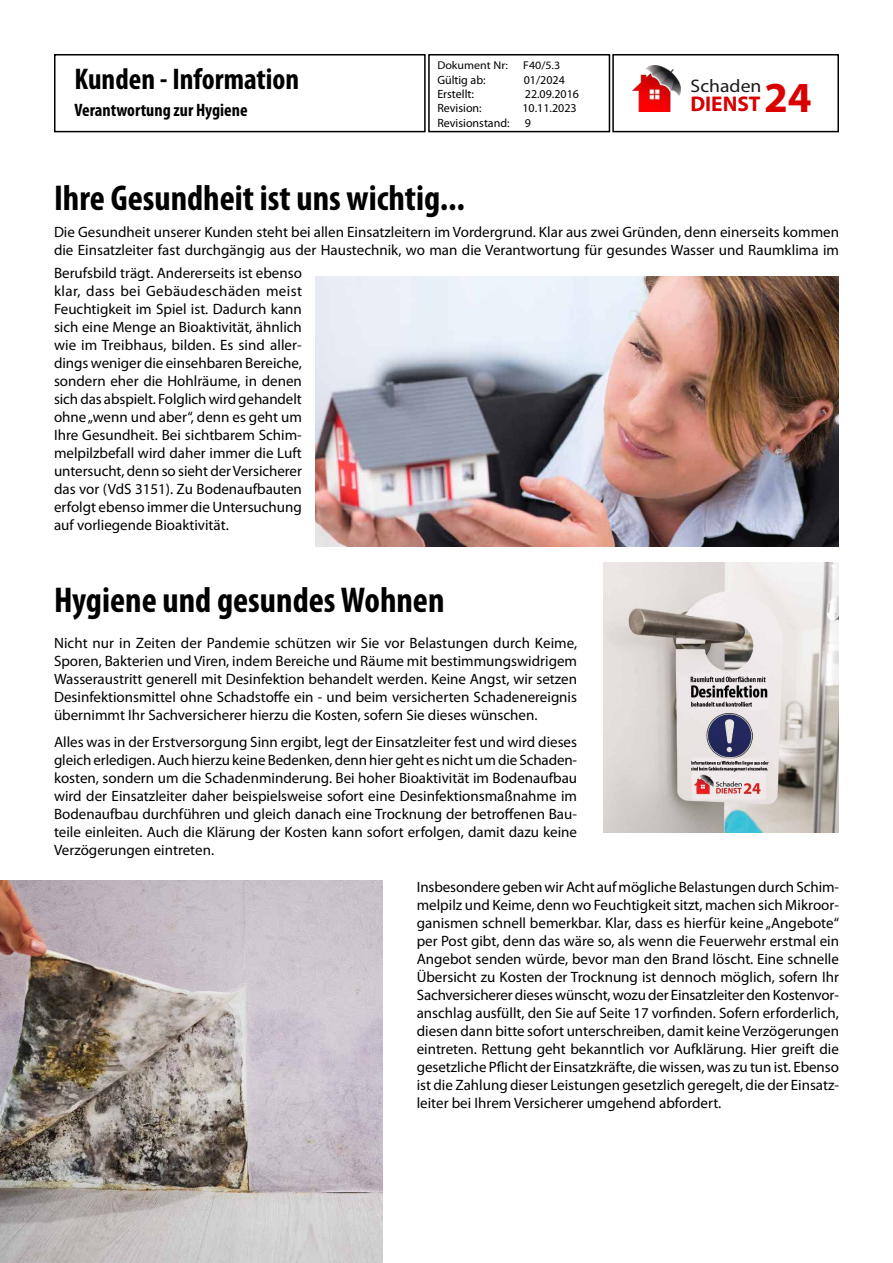
<style>
.page{position:relative;width:893px;height:1263px;background:#fff}
.page>*{position:absolute;margin:0;border:0;box-sizing:border-box;transform-origin:0 0}
.t1{font:700 condensed 36px "Myriad Pro";color:#000}
.t2{font:700 condensed 30px "Myriad Pro";color:#000}
.t3{font:700 21.3px "Myriad Pro";color:#d80000}
.t4{font:18.15px "Myriad Pro";color:#1a1a1a;scale:1.08 1}
.t5{font:700 condensed 18px "Myriad Pro";color:#000}
.t6{font:15px/18px "Myriad Pro";color:#000;text-align:justify}
.t7{font:12px "Myriad Pro";color:#000}
.t8{font:11.25px "Myriad Pro";color:#030303;scale:1.06 1}
.s1{font-size:42.9px}
</style>
<div class="page">
<img style="left:0;top:881px;width:383px;height:382px">
<div style="left:54px;top:54px;width:372px;height:78px;border:2px solid #000"></div>
<div style="left:428px;top:54px;width:182px;height:78px;border:2px solid #000"></div>
<div style="left:612px;top:54px;width:227px;height:78px;border:2px solid #000"></div>
<img style="left:632px;top:66px;width:49px;height:46px">
<img style="left:315px;top:276px;width:524px;height:270px">
<img style="left:604px;top:563px;width:235px;height:269px">
<h2 class="t2" style="left:74px;top:61px;width:226px">Kunden - Information</h2>
<p class="t5" style="left:74px;top:99px;width:175px">Verantwortung zur Hygiene</p>
<p class="t8" style="left:437px;top:58px;width:68px">Dokument Nr:</p>
<p class="t8" style="left:523px;top:58px;width:36px">F40/5.3</p>
<p class="t7" style="left:437px;top:72px;width:50px">Gültig ab:</p>
<p class="t7" style="left:524px;top:72px;width:43px">01/2024</p>
<p class="t7" style="left:437px;top:87px;width:38px">Erstellt:</p>
<p class="t7" style="left:525px;top:87px;width:56px">22.09.2016</p>
<p class="t7" style="left:437px;top:101px;width:46px">Revision:</p>
<p class="t7" style="left:522px;top:101px;width:56px">10.11.2023</p>
<p class="t7" style="left:437px;top:115px;width:74px">Revisionstand:</p>
<p class="t7" style="left:525px;top:115px;width:8px">9</p>
<p class="t4" style="left:691px;top:75px;width:67px">Schaden</p>
<h3 class="t3" style="left:690px;top:90px;width:123px">DIENST <span class="s1">24</span></h3>
<h1 class="t1" style="left:54px;top:176px;width:412px">Ihre Gesundheit ist uns wichtig...</h1>
<p class="t6" style="left:54px;top:223px;width:786px">Die Gesundheit unserer Kunden steht bei allen Einsatzleitern im Vordergrund. Klar aus zwei Gründen, denn einerseits kommen die Einsatzleiter fast durchgängig aus der Haustechnik, wo man die Verantwortung für gesundes Wasser und Raumklima im</p>
<p class="t6" style="left:54px;top:264px;width:249px">Berufsbild trägt. Andererseits ist ebenso klar, dass bei Gebäudeschäden meist Feuchtigkeit im Spiel ist. Dadurch kann sich eine Menge an Bioaktivität, ähnlich wie im Treibhaus, bilden. Es sind aller&shy;dings weniger die einsehbaren Bereiche, sondern eher die Hohlräume, in denen sich das abspielt. Folglich wird gehandelt ohne „wenn und aber“, denn es geht um Ihre Gesundheit. Bei sichtbarem Schim&shy;melpilzbefall wird daher immer die Luft untersucht, denn so sieht der Versicherer das vor (VdS 3151). Zu Bodenaufbauten erfolgt ebenso immer die Untersuchung auf vorliegende Bioaktivität.</p>
<h1 class="t1" style="left:54px;top:577px;width:392px">Hygiene und gesundes Wohnen</h1>
<p class="t6" style="left:54px;top:633px;width:525px">Nicht nur in Zeiten der Pandemie schützen wir Sie vor Belastungen durch Keime, Sporen, Bakterien und Viren, indem Bereiche und Räume mit bestimmungswidrigem Wasseraustritt generell mit Desinfektion behandelt werden. Keine Angst, wir setzen Desinfektionsmittel ohne Schadstoffe ein - und beim versicherten Schadenereignis übernimmt Ihr Sachversicherer hierzu die Kosten, sofern Sie dieses wünschen.</p>
<p class="t6" style="left:54px;top:732px;width:525px">Alles was in der Erstversorgung Sinn ergibt, legt der Einsatzleiter fest und wird dieses gleich erledigen. Auch hierzu keine Bedenken, denn hier geht es nicht um die Schaden&shy;kosten, sondern um die Schadenminderung. Bei hoher Bioaktivität im Bodenaufbau wird der Einsatzleiter daher beispielsweise sofort eine Desinfektionsmaßnahme im Bodenaufbau durchführen und gleich danach eine Trocknung der betroffenen Bau&shy;teile einleiten. Auch die Klärung der Kosten kann sofort erfolgen, damit dazu keine Verzögerungen eintreten.</p>
<p class="t6" style="left:417px;top:877px;width:424px">Insbesondere geben wir Acht auf mögliche Belastungen durch Schim&shy;melpilz und Keime, denn wo Feuchtigkeit sitzt, machen sich Mikroor&shy;ganismen schnell bemerkbar. Klar, dass es hierfür keine „Angebote“ per Post gibt, denn das wäre so, als wenn die Feuerwehr erstmal ein Angebot senden würde, bevor man den Brand löscht. Eine schnelle Übersicht zu Kosten der Trocknung ist dennoch möglich, sofern Ihr Sachversicherer dieses wünscht, wozu der Einsatzleiter den Kostenvor&shy;anschlag ausfüllt, den Sie auf Seite 17 vorfinden. Sofern erforderlich, diesen dann bitte sofort unterschreiben, damit keine Verzögerungen eintreten. Rettung geht bekanntlich vor Aufklärung. Hier greift die gesetzliche Pflicht der Einsatzkräfte, die wissen, was zu tun ist. Ebenso ist die Zahlung dieser Leistungen gesetzlich geregelt, die der Einsatz&shy;leiter bei Ihrem Versicherer umgehend abfordert.</p>
</div>
